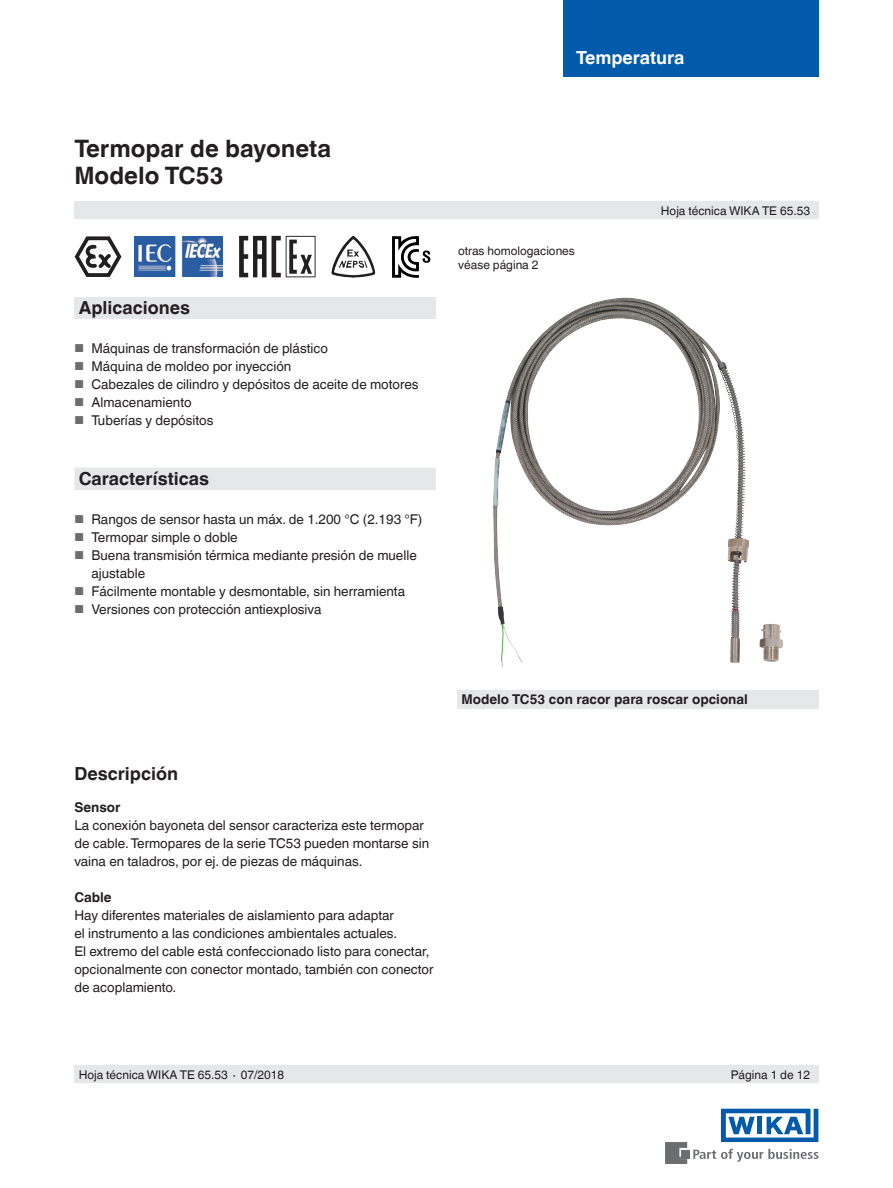
<style>
.page{position:relative;width:893px;height:1188px;background:#fff}
.page>*{position:absolute;margin:0;border:0;box-sizing:border-box;transform-origin:0 0}
.t1{font:700 24px/27px "Helvetica World";color:#231f20}
.t2{font:700 18px "Helvetica World";color:#231f20}
.t3{font:700 18px "Helvetica World";color:#fff}
.t4{font:13.5px/18px "Helvetica World";color:#231f20}
.t5{font:700 13.5px "Helvetica World";color:#231f20}
.t6{font:12px/13.5px "Helvetica World";color:#231f20}
.s1{font-size:11.55px;color:#6c6d70}
</style>
<div class="page">
<div style="left:74px;top:297px;width:362px;height:22px;background:#e6e7e9"></div>
<div style="left:74px;top:202px;width:745px;height:17px;background:#e6e7e9"></div>
<div style="left:74px;top:1066px;width:745px;height:17px;background:#e6e7e9"></div>
<svg style="left:693px;top:1149px;width:126px;height:13px"></svg>
<div style="left:682px;top:1150px;width:8px;height:8px;background:#6c6d70"></div>
<svg style="left:665px;top:1142px;width:22px;height:22px"></svg>
<svg style="left:721px;top:1109px;width:97px;height:33px"></svg>
<div style="left:563px;top:0;width:256px;height:77px;background:#015aaa"></div>
<img style="left:493px;top:298px;width:290px;height:369px">
<div style="left:457px;top:690px;width:362px;height:18px;background:#e6e7e9"></div>
<div style="left:74px;top:468px;width:362px;height:22px;background:#e6e7e9"></div>
<svg style="left:74px;top:236px;width:48px;height:41px"></svg>
<img style="left:135px;top:237px;width:87px;height:39px">
<svg style="left:239px;top:236px;width:77px;height:41px"></svg>
<img style="left:336px;top:236px;width:17px;height:22px">
<svg style="left:392px;top:236px;width:38px;height:42px"></svg>
<h1 class="t1" style="left:74px;top:135px;width:258px">Termopar de bayoneta<br>Modelo TC53</h1>
<h2 class="t2" style="left:79px;top:297px;width:113px">Aplicaciones</h2>
<p class="t4" style="left:74px;top:339px;width:255px"><span class="s1">■</span> Máquinas de transformación de plástico</p>
<p class="t4" style="left:74px;top:357px;width:218px"><span class="s1">■</span> Máquina de moldeo por inyección</p>
<p class="t4" style="left:74px;top:375px;width:346px"><span class="s1">■</span> Cabezales de cilindro y depósitos de aceite de motores</p>
<p class="t4" style="left:74px;top:393px;width:119px"><span class="s1">■</span> Almacenamiento</p>
<p class="t4" style="left:74px;top:411px;width:141px"><span class="s1">■</span> Tuberías y depósitos</p>
<h2 class="t2" style="left:79px;top:468px;width:132px">Características</h2>
<p class="t4" style="left:74px;top:510px;width:349px"><span class="s1">■</span> Rangos de sensor hasta un máx. de 1.200 °C (2.193 °F)</p>
<p class="t4" style="left:74px;top:528px;width:165px"><span class="s1">■</span> Termopar simple o doble</p>
<p class="t4" style="left:91px;top:546px;width:327px;text-indent:-17px"><span class="s1">■</span> Buena transmisión térmica mediante presión de muelle ajustable</p>
<p class="t4" style="left:74px;top:582px;width:332px"><span class="s1">■</span> Fácilmente montable y desmontable, sin herramienta</p>
<p class="t4" style="left:74px;top:600px;width:248px"><span class="s1">■</span> Versiones con protección antiexplosiva</p>
<h2 class="t3" style="left:576px;top:47px;width:110px">Temperatura</h2>
<p class="t6" style="left:458px;top:244px;width:118px">otras homologaciones véase página 2</p>
<p class="t6" style="left:661px;top:204px;width:151px">Hoja técnica WIKA TE 65.53</p>
<h2 class="t2" style="left:74px;top:764px;width:105px">Descripción</h2>
<p class="t5" style="left:74px;top:799px;width:48px">Sensor</p>
<p class="t4" style="left:74px;top:816px;width:356px">La conexión bayoneta del sensor caracteriza este termopar de cable. Termopares de la serie TC53 pueden montarse sin vaina en taladros, por ej. de piezas de máquinas.</p>
<p class="t5" style="left:74px;top:889px;width:39px">Cable</p>
<p class="t4" style="left:74px;top:906px;width:361px">Hay diferentes materiales de aislamiento para adaptar<br>el instrumento a las condiciones ambientales actuales.<br>El extremo del cable está confeccionado listo para conectar, opcionalmente con conector montado, también con conector de acoplamiento.</p>
<p class="t5" style="left:461px;top:692px;width:288px">Modelo TC53 con racor para roscar opcional</p>
<p class="t6" style="left:79px;top:1068px;width:207px">Hoja técnica WIKA TE 65.53 ∙ 07/2018</p>
<p class="t6" style="left:731px;top:1068px;width:81px">Página 1 de 12</p>
</div>
